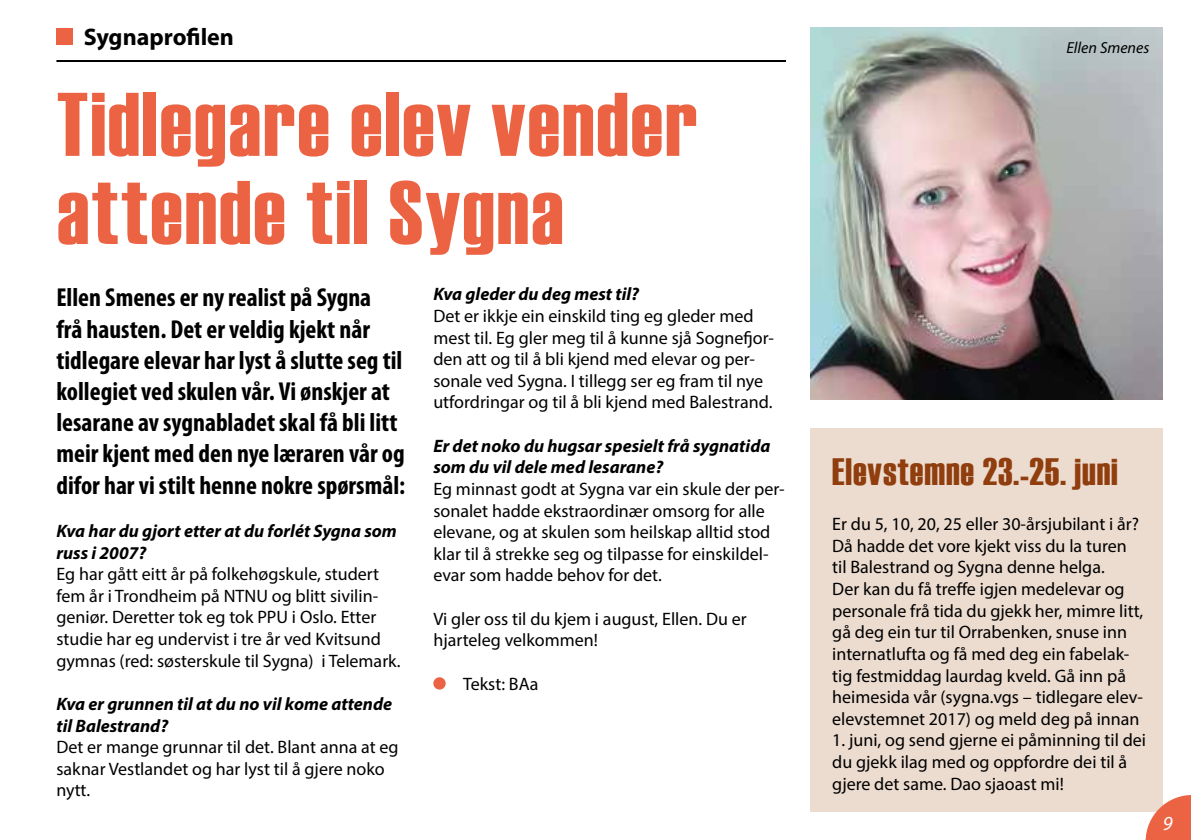
<style>
.page{position:relative;width:1191px;height:840px;background:#fff}
.page>*{position:absolute;margin:0;border:0;box-sizing:border-box;transform-origin:0 0}
.t1{font:90px/88px "Haettenschweiler";letter-spacing:.025em;color:#ec6343}
.t2{font:38px "Haettenschweiler";letter-spacing:.025em;color:#903e0e}
.t3{font:700 condensed 26px/31.2px "Myriad Pro";color:#000}
.t4{font:700 24px "Myriad Pro";color:#000}
.t5{font:italic 20px "Myriad Pro";color:#fff}
.t6{font:18px/21.6px "Myriad Pro";color:#000}
.t7{font:italic 700 18px/21.6px "Myriad Pro";color:#000}
.t8{font:italic 16px "Myriad Pro";color:#000}
</style>
<div class="page">
<div style="left:810px;top:427px;width:352px;height:384px;background:#ecdbcf"></div>
<svg style="left:1145px;top:794px;width:46px;height:45px"></svg>
<div style="left:56px;top:28px;width:17px;height:17px;background:#ec6343"></div>
<hr style="left:56px;top:60px;width:730px;height:2px;background:#000">
<svg style="left:433px;top:676px;width:13px;height:13px"></svg>
<img style="left:810px;top:27px;width:352px;height:372px">
<h3 class="t4" style="left:84px;top:21px;width:152px">Sygnaprofilen</h3>
<h1 class="t1" style="left:57px;top:76px;width:642px">Tidlegare elev vender attende til Sygna</h1>
<p class="t3" style="left:56px;top:281px;width:350px">Ellen Smenes er ny realist på Sygna<br>frå hausten. Det er veldig kjekt når tidlegare elevar har lyst å slutte seg til kollegiet ved skulen vår. Vi ønskjer at lesarane av sygnabladet skal få bli litt meir kjent med den nye læraren vår og difor har vi stilt henne nokre spørsmål:</p>
<p class="t7" style="left:56px;top:519px;width:342px">Kva har du gjort etter at du forlét Sygna som russ i 2007?</p>
<p class="t6" style="left:56px;top:562px;width:346px">Eg har gått eitt år på folkehøgskule, studert fem år i Trondheim på NTNU og blitt sivilin&shy;geniør. Deretter tok eg tok PPU i Oslo. Etter studie har eg undervist i tre år ved Kvitsund gymnas (red: søsterskule til Sygna) i Telemark.</p>
<p class="t7" style="left:56px;top:692px;width:337px">Kva er grunnen til at du no vil kome attende til Balestrand?</p>
<p class="t6" style="left:56px;top:735px;width:344px">Det er mange grunnar til det. Blant anna at eg saknar Vestlandet og har lyst til å gjere noko nytt.</p>
<p class="t7" style="left:433px;top:282px;width:207px">Kva gleder du deg mest til?</p>
<p class="t6" style="left:433px;top:304px;width:342px">Det er ikkje ein einskild ting eg gleder med mest til. Eg gler meg til å kunne sjå Sognefjor&shy;den att og til å bli kjend med elevar og per&shy;sonale ved Sygna. I tillegg ser eg fram til nye utfordringar og til å bli kjend med Balestrand.</p>
<p class="t7" style="left:433px;top:434px;width:338px">Er det noko du hugsar spesielt frå sygnatida som du vil dele med lesarane?</p>
<p class="t6" style="left:433px;top:477px;width:353px">Eg minnast godt at Sygna var ein skule der per&shy;sonalet hadde ekstraordinær omsorg for alle elevane, og at skulen som heilskap alltid stod klar til å strekke seg og tilpasse for einskildel&shy;evar som hadde behov for det.</p>
<p class="t6" style="left:433px;top:607px;width:315px">Vi gler oss til du kjem i august, Ellen. Du er hjarteleg velkommen!</p>
<p class="t6" style="left:463px;top:672px;width:77px">Tekst: BAa</p>
<p class="t8" style="left:1066px;top:38px;width:84px">Ellen Smenes</p>
<h2 class="t2" style="left:832px;top:449px;width:287px">Elevstemne 23.-25. juni</h2>
<p class="t6" style="left:832px;top:513px;width:312px">Er du 5, 10, 20, 25 eller 30-årsjubilant i år?<br>Då hadde det vore kjekt viss du la turen til Balestrand og Sygna denne helga.<br>Der kan du få treffe igjen medelevar og personale frå tida du gjekk her, mimre litt, gå deg ein tur til Orrabenken, snuse inn internatlufta og få med deg ein fabelak&shy;tig festmiddag laurdag kveld. Gå inn på heimesida vår (sygna.vgs – tidlegare elev&shy;elevstemnet 2017) og meld deg på innan</p>
<p class="t6" style="left:832px;top:729px;width:315px">1. juni, og send gjerne ei påminning til dei du gjekk ilag med og oppfordre dei til å gjere det same. Dao sjaoast mi!</p>
<p class="t5" style="left:1162px;top:810px;width:11px">9</p>
</div>
